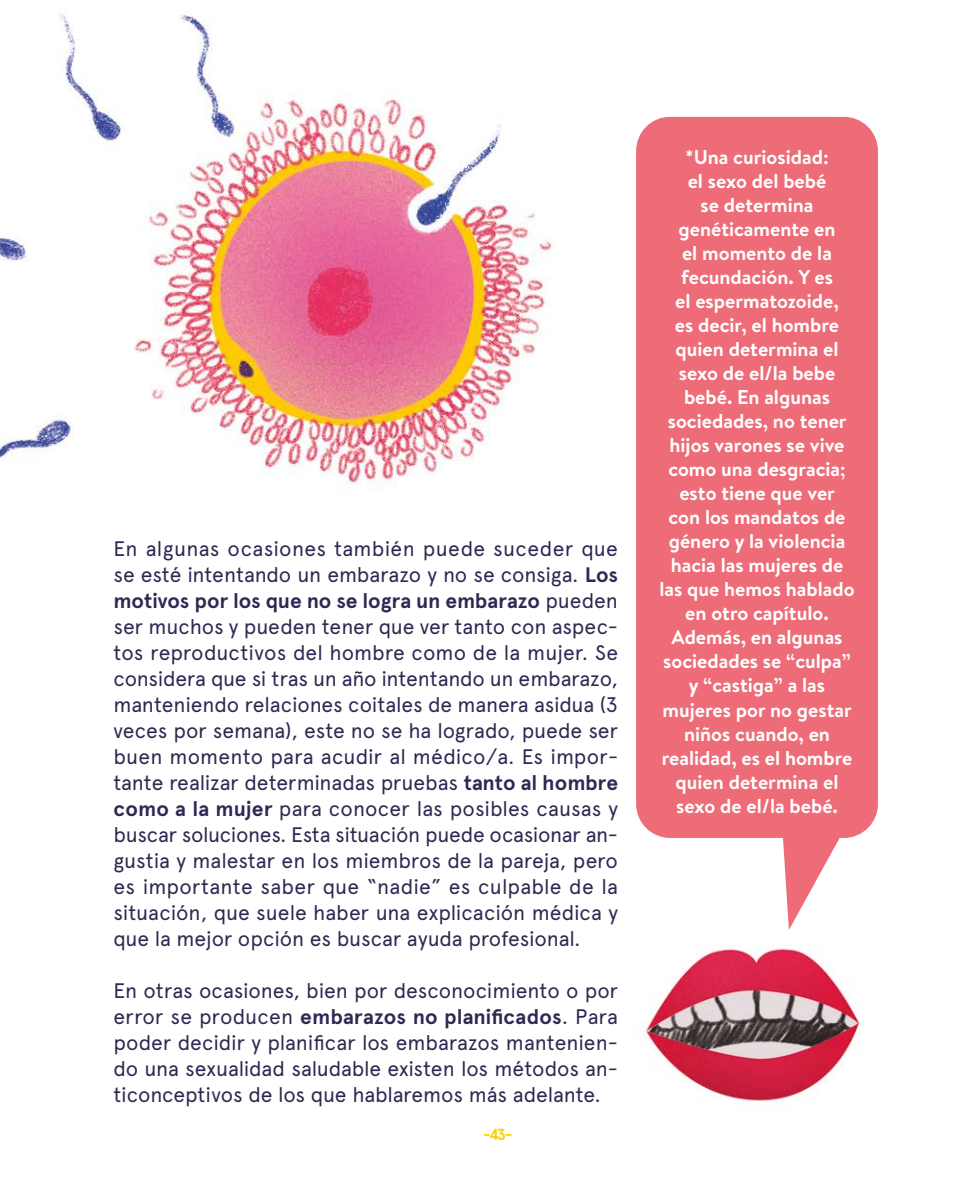
<style>
.page{position:relative;width:964px;height:1191px;background:#fff}
.page>*{position:absolute;margin:0;border:0;box-sizing:border-box;transform-origin:0 0}
.t1{font:21px/26px "Apercu";letter-spacing:-.01em;color:#2f2852;text-align:justify}
.t2{font:700 20px/24px "Brandon Text";color:#fff;text-align:center}
.t3{font:700 16px "Apercu Mono";color:#fc0}
.s1{font-weight:700}
</style>
<div class="page">
<img style="left:0;top:13px;width:878px;height:825px">
<img style="left:645px;top:944px;width:218px;height:158px">
<div style="left:636px;top:117px;width:242px;height:721px;background:#ed6c77;border-radius:34px"></div>
<svg style="left:783px;top:830px;width:83px;height:100px"></svg>
<p class="t1" style="left:113px;top:535px;width:506px">En algunas ocasiones también puede suceder que se esté intentando un embarazo y no se consiga. <span class="s1">Los motivos por los que no se logra un embarazo</span> pueden ser muchos y pueden tener que ver tanto con aspec&shy;tos reproductivos del hombre como de la mujer. Se considera que si tras un año intentando un embarazo, manteniendo relaciones coitales de manera asidua (3 veces por semana), este no se ha logrado, puede ser buen momento para acudir al médico/a. Es impor&shy;tante realizar determinadas pruebas <span class="s1">tanto al hombre como a la mujer</span> para conocer las posibles causas y buscar soluciones. Esta situación puede ocasionar an&shy;gustia y malestar en los miembros de la pareja, pero es importante saber que “nadie” es culpable de la situación, que suele haber una explicación médica y que la mejor opción es buscar ayuda profesional.</p>
<p class="t1" style="left:113px;top:977px;width:506px">En otras ocasiones, bien por desconocimiento o por error se producen <span class="s1">embarazos no planificados</span>. Para poder decidir y planificar los embarazos mantenien&shy;do una sexualidad saludable existen los métodos an&shy;ticonceptivos de los que hablaremos más adelante.</p>
<p class="t3" style="left:482px;top:1122px;width:33px">-43-</p>
<p class="t2" style="left:659px;top:145px;width:197px">*Una curiosidad:<br>el sexo del bebé<br>se determina genéticamente en<br>el momento de la fecundación. Y es<br>el espermatozoide,<br>es decir, el hombre quien determina el sexo de el/la bebe bebé. En algunas sociedades, no tener hijos varones se vive como una desgracia; esto tiene que ver<br>con los mandatos de género y la violencia hacia las mujeres de las que hemos hablado en otro capítulo.<br>Además, en algunas sociedades se “culpa” y “castiga” a las mujeres por no gestar niños cuando, en realidad, es el hombre quien determina el sexo de el/la bebé.</p>
</div>
